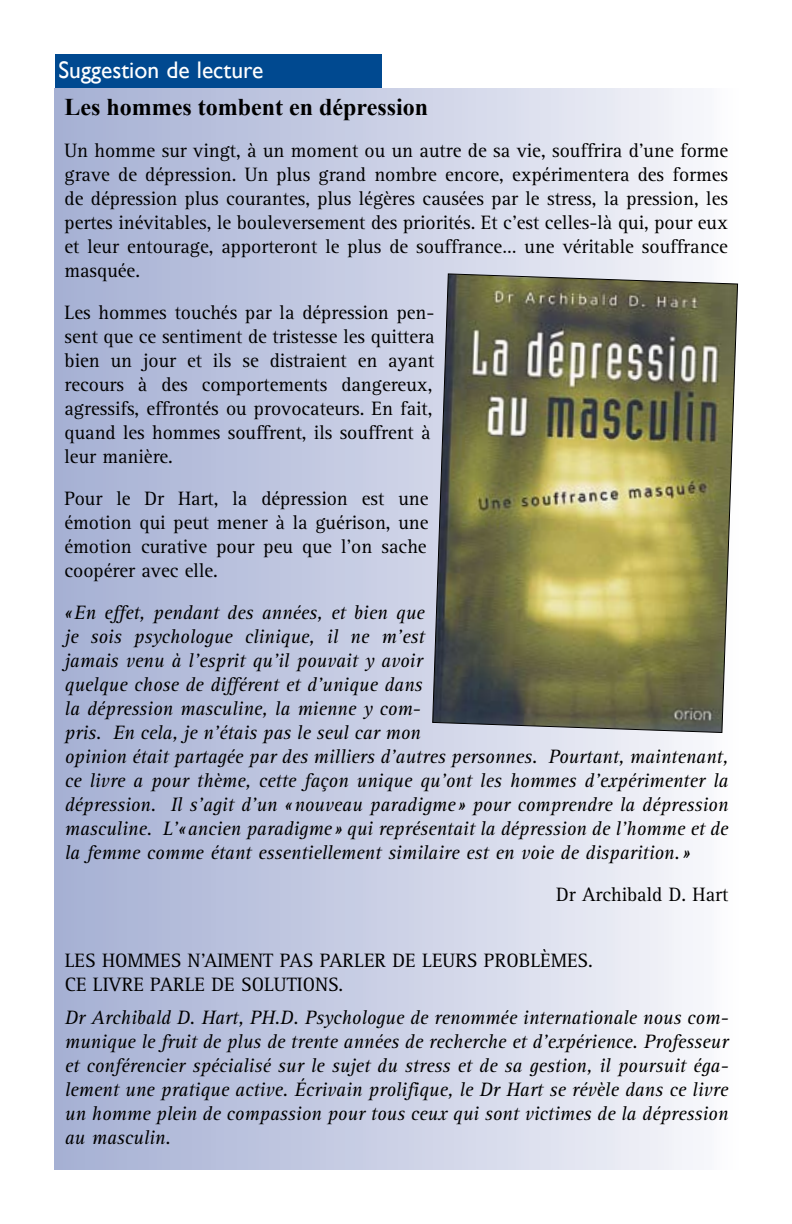
<style>
.page{position:relative;width:792px;height:1224px;background:#fff}
.page>*{position:absolute;margin:0;border:0;box-sizing:border-box;transform-origin:0 0}
.t1{font:700 24px "Times New Roman";color:#000}
.t2{font:24px "Gill Sans";color:#fff}
.t3{font:italic 20px/24px "Rotis Serif";color:#000}
.t4{font:20px/24px "Rotis Serif";color:#000;text-align:justify}
</style>
<div class="page">
<div style="left:55px;top:54px;width:327px;height:41px;background:#004990"></div>
<div style="left:55px;top:88px;width:683px;height:1082px;background:linear-gradient(to right,#a3aed2,#f8f8fc)"></div>
<svg style="left:432px;top:273px;width:306px;height:460px;background:#86845d"></svg>
<p class="t2" style="left:59px;top:56px;width:206px">Suggestion de lecture</p>
<p class="t1" style="left:65px;top:93px;width:365px">Les hommes tombent en dépression</p>
<p class="t4" style="left:65px;top:139px;width:665px">Un homme sur vingt, à un moment ou un autre de sa vie, souffrira d’une forme grave de dépression. Un plus grand nombre encore, expérimentera des formes de dépression plus courantes, plus légères causées par le stress, la pression, les pertes inévitables, le bouleversement des priorités. Et c’est celles-là qui, pour eux et leur entourage, apporteront le plus de souffrance… une véritable souffrance masquée.</p>
<p class="t4" style="left:65px;top:301px;width:372px;text-align:left">Les hommes touchés par la dépression pen&shy;sent que ce sentiment de tristesse les quittera bien un jour et ils se distraient en ayant recours à des comportements dangereux, agressifs, effrontés ou provocateurs. En fait, quand les hommes souffrent, ils souffrent à leur manière.</p>
<p class="t4" style="left:65px;top:487px;width:366px">Pour le Dr Hart, la dépression est une émotion qui peut mener à la guérison, une émotion curative pour peu que l’on sache coopérer avec elle.</p>
<p class="t3" style="left:65px;top:601px;width:665px">«En effet, pendant des années, et bien que<br>je sois psychologue clinique, il ne m'est<br>jamais venu à l'esprit qu'il pouvait y avoir<br>quelque chose de différent et d'unique dans<br>la dépression masculine, la mienne y com-<br>pris. En cela, je n'étais pas le seul car mon<br>opinion était partagée par des milliers d'autres personnes. Pourtant, maintenant, ce livre a pour thème, cette façon unique qu'ont les hommes d'expérimenter la dépression. Il s'agit d'un «nouveau paradigme » pour comprendre la dépression masculine. L'«ancien paradigme » qui représentait la dépression de l'homme et de la femme comme étant essentiellement similaire est en voie de disparition.»</p>
<p class="t4" style="left:556px;top:883px;width:174px">Dr Archibald D. Hart</p>
<p class="t4" style="left:65px;top:949px;width:530px">LES HOMMES N’AIMENT PAS PARLER DE LEURS PROBLÈMES.<br>CE LIVRE PARLE DE SOLUTIONS.</p>
<p class="t3" style="left:65px;top:1006px;width:665px;text-align:justify">Dr Archibald D. Hart, PH.D. Psychologue de renommée internationale nous com&shy;munique le fruit de plus de trente années de recherche et d’expérience. Professeur et conférencier spécialisé sur le sujet du stress et de sa gestion, il poursuit éga&shy;lement une pratique active. Écrivain prolifique, le Dr Hart se révèle dans ce livre un homme plein de compassion pour tous ceux qui sont victimes de la dépression au masculin.</p>
</div>
